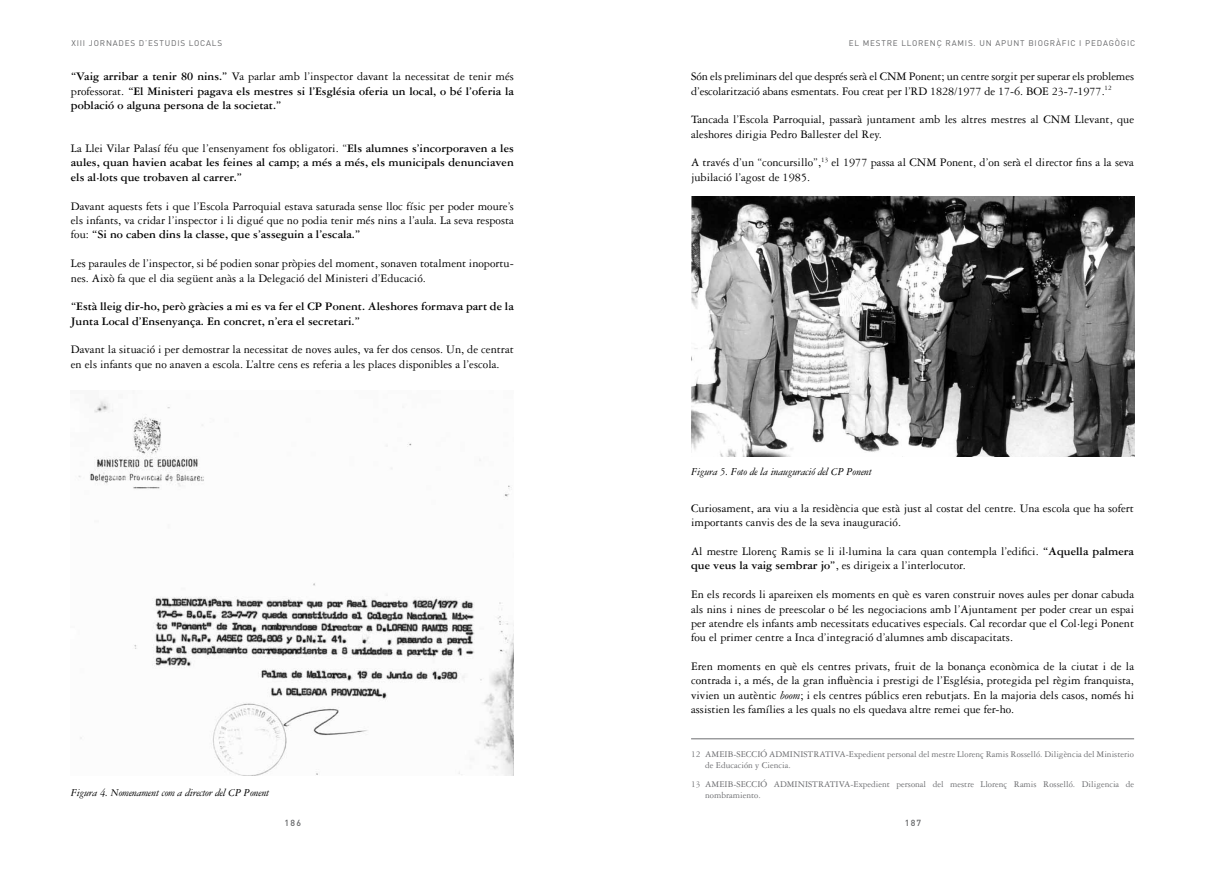
<style>
.page{position:relative;width:1205px;height:869px;background:#fff}
.page>*{position:absolute;margin:0;border:0;box-sizing:border-box;transform-origin:0 0}
.t1{font:12.25px/14.4px "Garamond Three";color:#000}
.t2{font:700 12.25px/14.4px "Garamond Three";color:#000;text-align:justify}
.t3{font:italic 11.25px "Garamond Three";letter-spacing:-.015em;color:#000}
.t4{font:9.38px/11.2px "Garamond Three";color:#6d6e71}
.t5{font:500 8.75px "DIN";letter-spacing:.14em;color:#636466}
.t6{font:8.12px "DIN";letter-spacing:.1em;color:#636466}
.s1{font-weight:400}
.s2{font-weight:700}
.s3{font-style:italic}
</style>
<div class="page">
<hr style="left:691px;top:738px;width:443px;height:1px;background:#6d6e71">
<img style="left:78px;top:399px;width:436px;height:376px">
<img style="left:691px;top:196px;width:443px;height:260px">
<p class="t6" style="left:71px;top:38px;width:152px">XIII JORNADES D’ESTUDIS LOCALS</p>
<p class="t6" style="left:849px;top:38px;width:213px">EL M ESTRE LLORENÇ RAMIS. U N APUNT BI OGRÀFI</p>
<p class="t6" style="left:1070px;top:38px;width:66px">C I PEDAGÒGIC</p>
<p class="t2" style="left:71px;top:69px;width:444px">“Vaig arribar a tenir 80 nins.” <span class="s1">Va parlar amb l’inspector davant la necessitat de tenir més professorat.</span> “El Ministeri pagava els mestres si l’Església oferia un local, o bé l’oferia la població o alguna persona de la societat.”</p>
<p class="t2" style="left:71px;top:141px;width:444px"><span class="s1">La Llei Vilar Palasí féu que l’ensenyament fos obligatori. “</span>Els alumnes s’incorporaven a les aules, quan havien acabat les feines al camp; a més a més, els municipals denunciaven els al·lots que trobaven al carrer.”</p>
<p class="t1" style="left:71px;top:199px;width:444px;text-align:justify">Davant aquests fets i que l’Escola Parroquial estava saturada sense lloc físic per poder moure’s els infants, va cridar l’inspector i li digué que no podia tenir més nins a l’aula. La seva resposta fou: <span class="s2">“Si no caben dins la classe, que s’asseguin a l’escala.”</span></p>
<p class="t1" style="left:71px;top:256px;width:444px">Les paraules de l’inspector, si bé podien sonar pròpies del moment, sonaven totalment inoportu&shy;nes. Això fa que el dia següent anàs a la Delegació del Ministeri d’Educació.</p>
<p class="t2" style="left:71px;top:299px;width:444px">“Està lleig dir-ho, però gràcies a mi es va fer el CP Ponent. Aleshores formava part de la<br>Junta Local d’Ensenyança. En concret, n’era el secretari.”</p>
<p class="t1" style="left:71px;top:342px;width:444px">Davant la situació i per demostrar la necessitat de noves aules, va fer dos censos. Un, de centrat en els infants que no anaven a escola. L’altre cens es referia a les places disponibles a l’escola.</p>
<p class="t3" style="left:71px;top:786px;width:200px">Figura 4. Nomenament com a director del CP Ponent</p>
<p class="t1" style="left:691px;top:69px;width:444px">Són els preliminars del que després serà el CNM Ponent; un centre sorgit per superar els problemes d’escolarització abans esmentats. Fou creat per l’RD 1828/1977 de 17-6. BOE 23-7-1977.<sup>12</sup></p>
<p class="t1" style="left:691px;top:112px;width:444px">Tancada l’Escola Parroquial, passarà juntament amb les altres mestres al CNM Llevant, que aleshores dirigia Pedro Ballester del Rey.</p>
<p class="t1" style="left:691px;top:155px;width:444px">A través d’un “concursillo”,<sup>13</sup> el 1977 passa al CNM Ponent, d’on serà el director fins a la seva jubilació l’agost de 1985.</p>
<p class="t3" style="left:691px;top:465px;width:182px">Figura 5. Foto de la inauguració del CP Ponent</p>
<p class="t1" style="left:691px;top:500px;width:444px">Curiosament, ara viu a la residència que està just al costat del centre. Una escola que ha sofert importants canvis des de la seva inauguració.</p>
<p class="t1" style="left:691px;top:544px;width:444px">Al mestre Llorenç Ramis se li il·lumina la cara quan contempla l’edifici. <span class="s2">“Aquella palmera que veus la vaig sembrar jo”</span>, es dirigeix a l’interlocutor.</p>
<p class="t1" style="left:691px;top:587px;width:444px;text-align:justify">En els records li apareixen els moments en què es varen construir noves aules per donar cabuda als nins i nines de preescolar o bé les negociacions amb l’Ajuntament per poder crear un espai per atendre els infants amb necessitats educatives especials. Cal recordar que el Col·legi Ponent fou el primer centre a Inca d’integració d’alumnes amb discapacitats.</p>
<p class="t1" style="left:691px;top:659px;width:444px;text-align:justify">Eren moments en què els centres privats, fruit de la bonança econòmica de la ciutat i de la contrada i, a més, de la gran influència i prestigi de l’Església, protegida pel règim franquista, vivien un autèntic <span class="s3">boom</span>; i els centres públics eren rebutjats. En la majoria dels casos, només hi assistien les famílies a les quals no els quedava altre remei que fer-ho.</p>
<p class="t4" style="left:705px;top:748px;width:430px;text-indent:-14px">12 AMEIB-SECCIÓ ADMINISTRATIVA-Expedient personal del mestre Llorenç Ramis Rosselló. Diligència del Ministerio de Educación y Ciencia.</p>
<p class="t4" style="left:705px;top:778px;width:430px;text-indent:-14px">13 AMEIB-SECCIÓ ADMINISTRATIVA-Expedient personal del mestre Llorenç Ramis Rosselló. Diligencia de nombramiento.</p>
<p class="t5" style="left:285px;top:816px;width:18px">186</p>
<p class="t5" style="left:905px;top:816px;width:18px">187</p>
</div>
